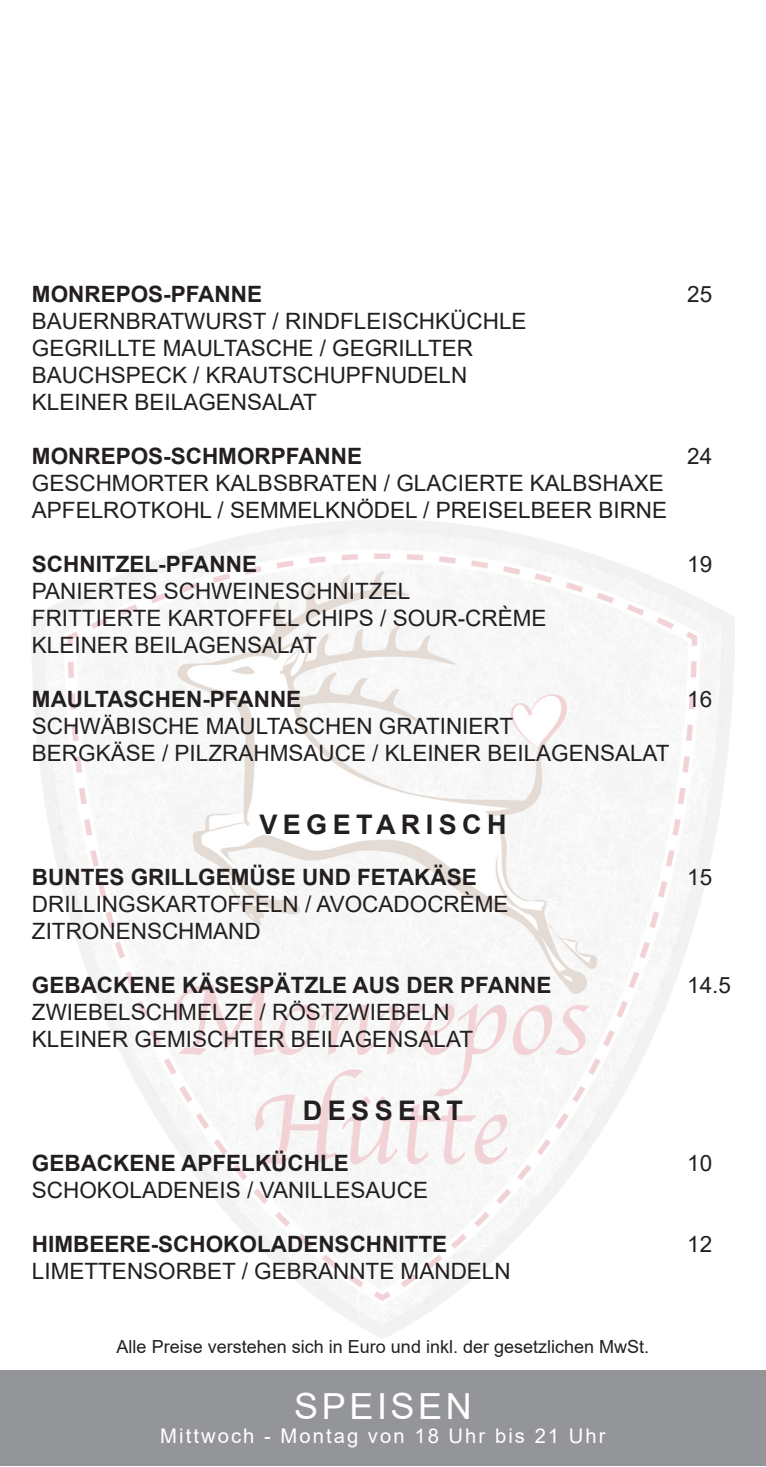
<style>
.page{position:relative;width:766px;height:1467px;background:#fff}
.page>*{position:absolute;margin:0;border:0;box-sizing:border-box;transform-origin:0 0}
.t1{font:36px "Arial";letter-spacing:.1em;color:#fff}
.t2{font:700 27px "Arial";letter-spacing:.2em;color:#231f20}
.t3{font:22.5px/27px "Arial";color:#231f20}
.t4{font:700 22.5px "Arial";color:#231f20}
.t5{font:20.25px "Arial";letter-spacing:.1em;color:#fff}
.t6{font:18px "Arial";color:#231f20}
</style>
<div class="page">
<img style="left:32px;top:520px;width:701px;height:818px">
<div style="left:0;top:1370px;width:765px;height:95px;background:#939598"></div>
<p class="t4" style="left:32px;top:278px;width:232px">MONREPOS-PFANNE</p>
<p class="t3" style="left:687px;top:280px;width:27px">25</p>
<p class="t3" style="left:32px;top:307px;width:496px">BAUERNBRATWURST / RINDFLEISCHKÜCHLE<br>GEGRILLTE MAULTASCHE / GEGRILLTER<br>BAUCHSPECK / KRAUTSCHUPFNUDELN<br>KLEINER BEILAGENSALAT</p>
<p class="t4" style="left:32px;top:440px;width:332px">MONREPOS-SCHMORPFANNE</p>
<p class="t3" style="left:687px;top:442px;width:27px">24</p>
<p class="t3" style="left:32px;top:469px;width:636px">GESCHMORTER KALBSBRATEN / GLACIERTE KALBSHAXE<br>APFELROTKOHL / SEMMELKNÖDEL / PREISELBEER BIRNE</p>
<p class="t4" style="left:32px;top:548px;width:226px">SCHNITZEL-PFANNE</p>
<p class="t3" style="left:687px;top:550px;width:27px">19</p>
<p class="t3" style="left:32px;top:577px;width:516px">PANIERTES SCHWEINESCHNITZEL<br>FRITTIERTE KARTOFFEL CHIPS / SOUR-CRÈME<br>KLEINER BEILAGENSALAT</p>
<p class="t4" style="left:32px;top:683px;width:271px">MAULTASCHEN-PFANNE</p>
<p class="t3" style="left:687px;top:685px;width:27px">16</p>
<p class="t3" style="left:32px;top:712px;width:639px">SCHWÄBISCHE MAULTASCHEN GRATINIERT<br>BERGKÄSE / PILZRAHMSAUCE / KLEINER BEILAGENSALAT</p>
<p class="t2" style="left:259px;top:805px;width:249px">VEGETARISCH</p>
<p class="t4" style="left:32px;top:861px;width:446px">BUNTES GRILLGEMÜSE UND FETAKÄSE</p>
<p class="t3" style="left:687px;top:863px;width:27px">15</p>
<p class="t3" style="left:32px;top:890px;width:478px">DRILLINGSKARTOFFELN / AVOCADOCRÈME<br>ZITRONENSCHMAND</p>
<p class="t4" style="left:32px;top:969px;width:521px">GEBACKENE KÄSESPÄTZLE AUS DER PFANNE</p>
<p class="t3" style="left:687px;top:971px;width:45px">14.5</p>
<p class="t3" style="left:32px;top:998px;width:442px">ZWIEBELSCHMELZE / RÖSTZWIEBELN<br>KLEINER GEMISCHTER BEILAGENSALAT</p>
<p class="t2" style="left:303px;top:1091px;width:161px">DESSERT</p>
<p class="t4" style="left:32px;top:1147px;width:318px">GEBACKENE APFELKÜCHLE</p>
<p class="t3" style="left:687px;top:1150px;width:27px">10</p>
<p class="t3" style="left:32px;top:1177px;width:397px">SCHOKOLADENEIS / VANILLESAUCE</p>
<p class="t4" style="left:32px;top:1228px;width:416px">HIMBEERE-SCHOKOLADENSCHNITTE</p>
<p class="t3" style="left:687px;top:1231px;width:27px">12</p>
<p class="t3" style="left:32px;top:1258px;width:480px">LIMETTENSORBET / GEBRANNTE MANDELN</p>
<p class="t6" style="left:117px;top:1334px;width:534px">Alle Preise verstehen sich in Euro und inkl. der gesetzlichen MwSt.</p>
<h1 class="t1" style="left:294px;top:1381px;width:179px">SPEISEN</h1>
<p class="t5" style="left:160px;top:1422px;width:446px">Mittwoch - Montag von 18 Uhr bis 21 Uhr</p>
</div>
